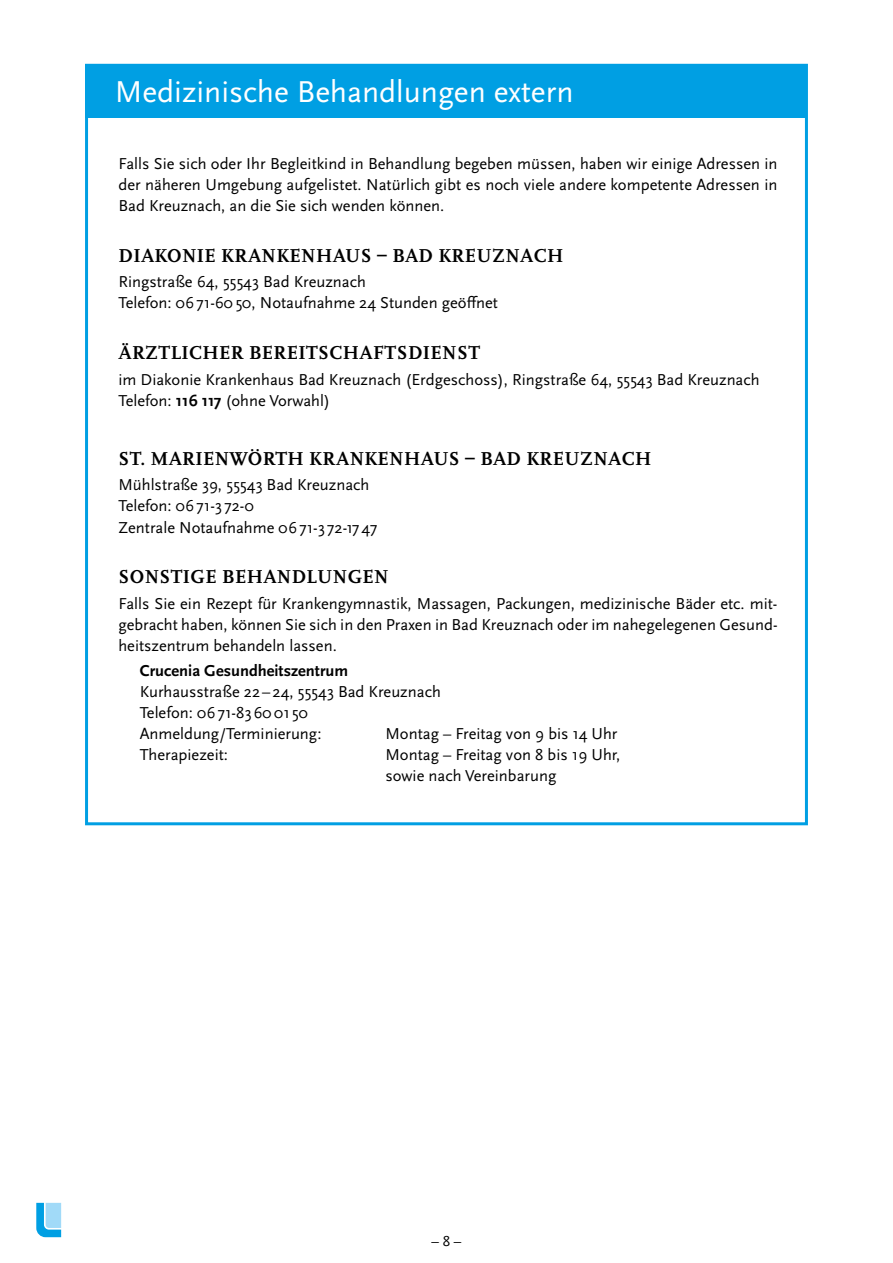
<style>
.page{position:relative;width:893px;height:1263px;background:#fff}
.page>*{position:absolute;margin:0;border:0;box-sizing:border-box;transform-origin:0 0}
.t1{font:31.5px "Scala Sans OT";color:#fff}
.t2{font:700 19.5px "Scala OT";letter-spacing:.02em;color:#000}
.t3{font:16.5px/21px "Scala Sans OT";color:#000}
.t4{font:700 16.5px "Scala Sans OT";color:#000}
.t5{font:15px "Scala Sans OT";color:#000}
.s1{font-weight:700}
</style>
<div class="page">
<svg style="left:36px;top:1203px;width:25px;height:34px"></svg>
<div style="left:85px;top:64px;width:720px;height:53px;background:#009fe3"></div>
<h1 class="t1" style="left:115px;top:75px;width:460px">Medizinische Behandlungen extern</h1>
<p class="t3" style="left:118px;top:154px;width:661px;text-align:justify">Falls Sie sich oder Ihr Begleitkind in Behandlung begeben müssen, haben wir einige Adressen in der näheren Umgebung aufgelistet. Natürlich gibt es noch viele andere kompetente Adressen in Bad Kreuznach, an die Sie sich wenden können.</p>
<p class="t2" style="left:119px;top:245px;width:446px">DIAKONIE KRANKENHAUS – BAD KREUZNACH</p>
<p class="t3" style="left:118px;top:272px;width:381px">Ringstraße 64, 55543 Bad Kreuznach<br>Telefon: 0671-6050, Notaufnahme 24 Stunden geöffnet</p>
<p class="t2" style="left:119px;top:342px;width:363px">ÄRZTLICHER BEREITSCHAFTSDIENST</p>
<p class="t3" style="left:118px;top:369px;width:643px">im Diakonie Krankenhaus Bad Kreuznach (Erdgeschoss), Ringstraße 64, 55543 Bad Kreuznach<br>Telefon: <span class="s1">116 117</span> (ohne Vorwahl)</p>
<p class="t2" style="left:119px;top:448px;width:534px">ST. MARIENWÖRTH KRANKENHAUS – BAD KREUZNACH</p>
<p class="t3" style="left:118px;top:474px;width:261px">Mühlstraße 39, 55543 Bad Kreuznach<br>Telefon: 0671-3 72-0<br>Zentrale Notaufnahme 0671-3 72-1747</p>
<p class="t2" style="left:119px;top:566px;width:272px">SONSTIGE BEHANDLUNGEN</p>
<p class="t3" style="left:118px;top:593px;width:661px;text-align:justify">Falls Sie ein Rezept für Krankengymnastik, Massagen, Packungen, medizinische Bäder etc. mit&shy;gebracht haben, können Sie sich in den Praxen in Bad Kreuznach oder im nahegelegenen Gesund&shy;heitszentrum behandeln lassen.</p>
<p class="t4" style="left:140px;top:661px;width:210px">Crucenia Gesundheitszentrum</p>
<p class="t3" style="left:140px;top:681px;width:303px">Kurhausstraße 22 – 24, 55543 Bad Kreuznach<br>Telefon: 0671-836001 50<br>Anmeldung/Terminierung:</p>
<p class="t3" style="left:385px;top:723px;width:234px">Montag – Freitag von 9 bis 14 Uhr</p>
<p class="t3" style="left:140px;top:744px;width:90px">Therapiezeit:</p>
<p class="t3" style="left:385px;top:744px;width:236px">Montag – Freitag von 8 bis 19 Uhr, sowie nach Vereinbarung</p>
<p class="t5" style="left:431px;top:1233px;width:31px">– 8 –</p>
</div>
